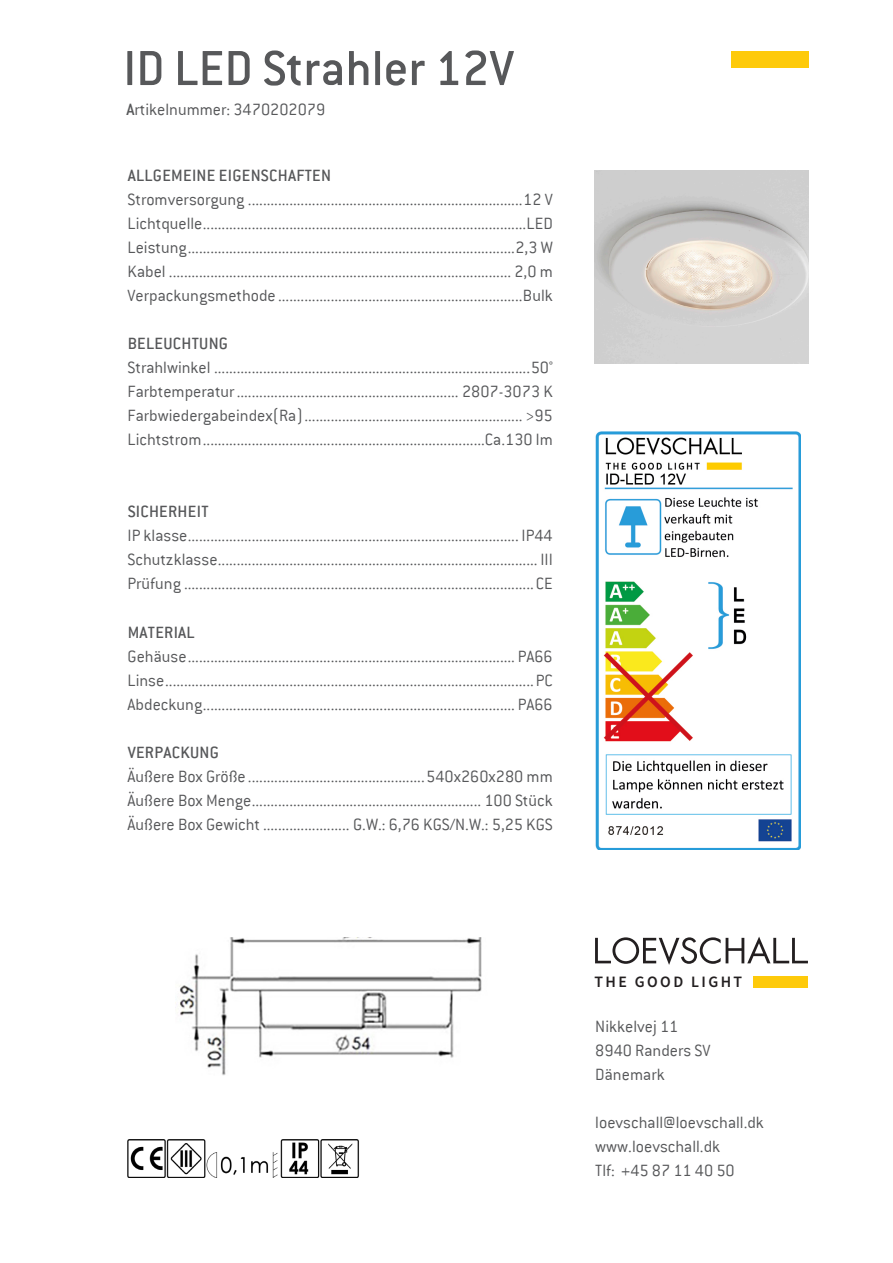
<style>
.page{position:relative;width:893px;height:1263px;background:#fff}
.page>*{position:absolute;margin:0;border:0;box-sizing:border-box;transform-origin:0 0}
.t1{font:500 54px "Conduit ITC";color:#57585a}
.t2{font:300 18px "Conduit ITC";color:#57585a}
.t3{font:500 18px "Conduit ITC";letter-spacing:.015em;color:#57585a}
.t4{font:600 15.9px "Source Sans Pro";letter-spacing:.15em;color:#231f20}
.s1{font-weight:500}
</style>
<div class="page">
<svg style="left:595px;top:936px;width:213px;height:29px"></svg>
<div style="left:753px;top:976px;width:55px;height:12px;background:#feca0a"></div>
<div style="left:731px;top:51px;width:78px;height:16px;background:#feca0a"></div>
<img style="left:128px;top:1140px;width:231px;height:38px">
<img style="left:179px;top:938px;width:303px;height:138px">
<img style="left:595px;top:431px;width:206px;height:419px">
<img style="left:595px;top:170px;width:213px;height:193px">
<p class="t1" style="left:123px;top:38px;width:392px">ID LED Strahler 12V</p>
<p class="t2" style="left:126px;top:100px;width:200px"><span class="s1">A</span>rtikelnummer: 3470202079</p>
<p class="t3" style="left:128px;top:166px;width:205px">ALLGEMEINE EIGENSCHAFTEN</p>
<p class="t2" style="left:128px;top:190px;width:427px">Stromversorgung .........................................................................12 V</p>
<p class="t2" style="left:128px;top:214px;width:427px">Lichtquelle......................................................................................LED</p>
<p class="t2" style="left:128px;top:238px;width:427px">Leistung.......................................................................................2,3 W</p>
<p class="t2" style="left:128px;top:262px;width:427px">Kabel ........................................................................................... 2,0 m</p>
<p class="t2" style="left:128px;top:286px;width:427px">Verpackungsmethode .................................................................Bulk</p>
<p class="t3" style="left:128px;top:334px;width:102px">BELEUCHTUNG</p>
<p class="t2" style="left:128px;top:358px;width:427px">Strahlwinkel ....................................................................................50°</p>
<p class="t2" style="left:128px;top:382px;width:427px">Farbtemperatur........................................................... 2807-3073 K</p>
<p class="t2" style="left:128px;top:406px;width:427px">Farbwiedergabeindex(Ra).......................................................... &gt;95</p>
<p class="t2" style="left:128px;top:430px;width:427px">Lichtstrom...........................................................................Ca.130 lm</p>
<p class="t3" style="left:128px;top:502px;width:82px">SICHERHEIT</p>
<p class="t2" style="left:128px;top:526px;width:427px">IP klasse........................................................................................ IP44</p>
<p class="t2" style="left:128px;top:550px;width:427px">Schutzklasse..................................................................................... III</p>
<p class="t2" style="left:128px;top:574px;width:427px">Prüfung .............................................................................................CE</p>
<p class="t3" style="left:128px;top:622px;width:69px">MATERIAL</p>
<p class="t2" style="left:128px;top:646px;width:427px">Gehäuse....................................................................................... PA66</p>
<p class="t2" style="left:128px;top:670px;width:427px">Linse..................................................................................................PC</p>
<p class="t2" style="left:128px;top:694px;width:427px">Abdeckung................................................................................... PA66</p>
<p class="t3" style="left:128px;top:742px;width:93px">VERPACKUNG</p>
<p class="t2" style="left:128px;top:766px;width:427px">Äußere Box Größe ...............................................540x260x280 mm</p>
<p class="t2" style="left:128px;top:790px;width:427px">Äußere Box Menge............................................................. 100 Stück</p>
<p class="t2" style="left:128px;top:814px;width:427px">Äußere Box Gewicht ....................... G.W.: 6,76 KGS/N.W.: 5,25 KGS</p>
<p class="t4" style="left:595px;top:972px;width:149px">THE GOOD LIGHT</p>
<p class="t2" style="left:595px;top:1016px;width:85px">Nikkelvej 11</p>
<p class="t2" style="left:595px;top:1040px;width:117px">8940 Randers SV</p>
<p class="t2" style="left:595px;top:1064px;width:71px">Dänemark</p>
<p class="t2" style="left:595px;top:1112px;width:170px">loevschall@loevschall.dk</p>
<p class="t2" style="left:595px;top:1136px;width:126px">www.loevschall.dk</p>
<p class="t2" style="left:595px;top:1160px;width:141px">Tlf: +45 87 11 40 50</p>
</div>
